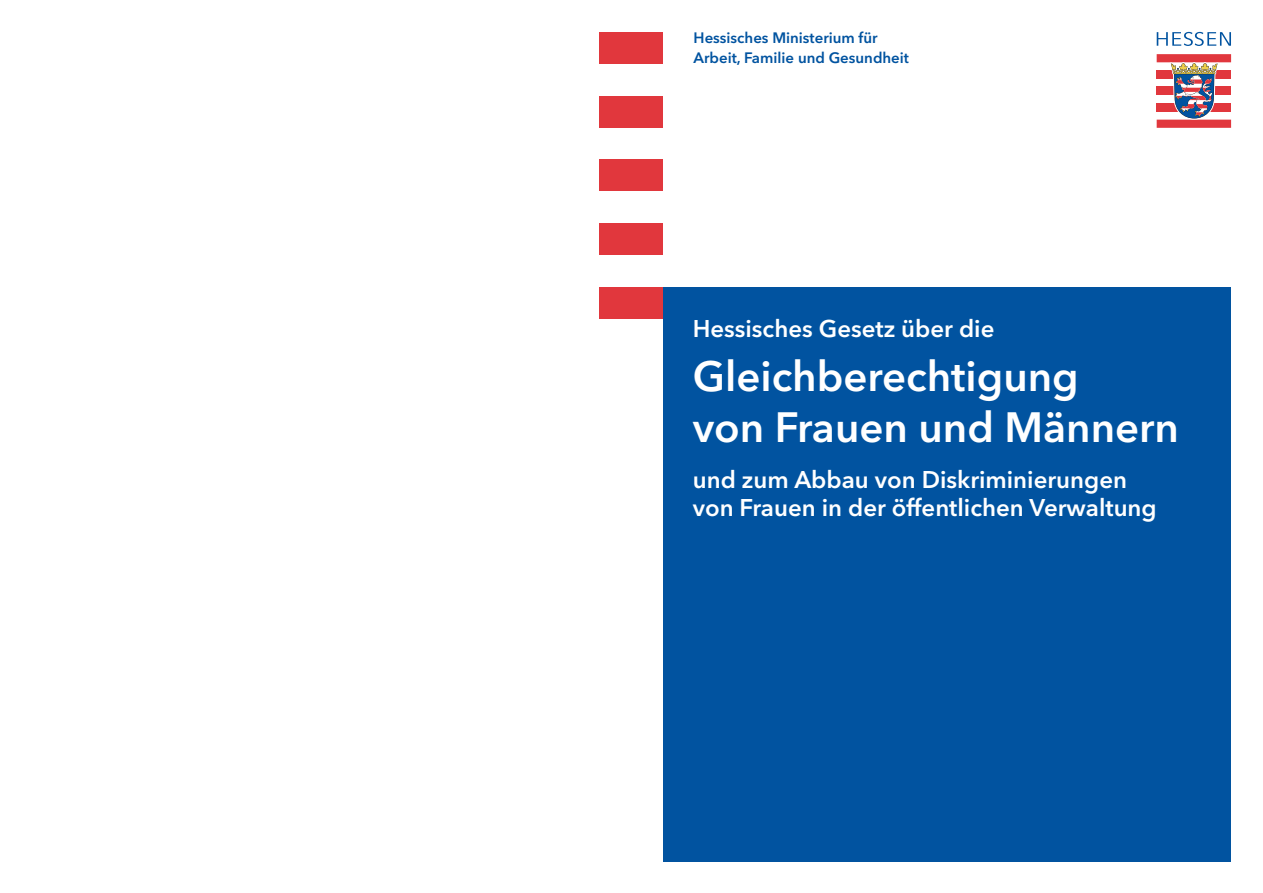
<style>
.page{position:relative;width:1263px;height:893px;background:#fff}
.page>*{position:absolute;margin:0;border:0;box-sizing:border-box;transform-origin:0 0}
.t1{font:600 42px/50.4px "Avenir Next LT Pro";color:#fff}
.t2{font:600 24px/28.8px "Avenir Next LT Pro";color:#fff}
.t3{font:600 15px/20.2px "Avenir Next LT Pro";color:#0153a0}
</style>
<div class="page">
<svg style="left:1157px;top:32px;width:74px;height:14px"></svg>
<svg style="left:1157px;top:54px;width:74px;height:74px"></svg>
<div style="left:600px;top:32px;width:63px;height:32px;background:#e1373d"></div>
<div style="left:600px;top:96px;width:63px;height:32px;background:#e1373d"></div>
<div style="left:600px;top:159px;width:63px;height:32px;background:#e1373d"></div>
<div style="left:600px;top:223px;width:63px;height:32px;background:#e1373d"></div>
<div style="left:600px;top:287px;width:63px;height:32px;background:#e1373d"></div>
<div style="left:663px;top:287px;width:568px;height:574px;background:#0153a0"></div>
<p class="t3" style="left:693px;top:27px;width:217px">Hessisches Ministerium für<br>Arbeit, Familie und Gesundheit</p>
<p class="t2" style="left:693px;top:314px;width:303px">Hessisches Gesetz über die</p>
<h1 class="t1" style="left:693px;top:351px;width:488px">Gleichberechtigung<br>von Frauen und Männern</h1>
<p class="t2" style="left:693px;top:464px;width:465px">und zum Abbau von Diskriminierungen von Frauen in der öffentlichen Verwaltung</p>
</div>
